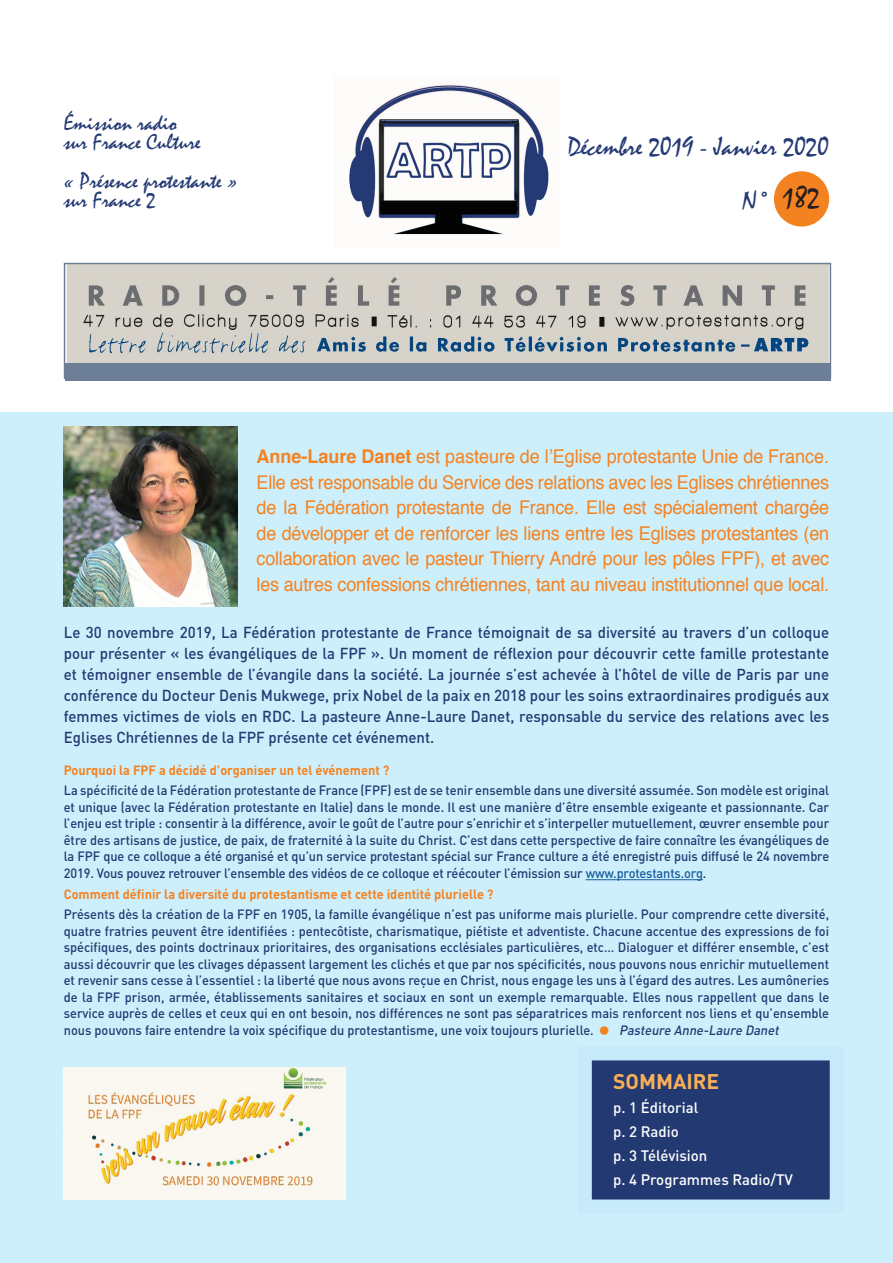
<style>
.page{position:relative;width:893px;height:1263px;background:#fff}
.page>*{position:absolute;margin:0;border:0;box-sizing:border-box;transform-origin:0 0}
.t1{font:30px "Mistral";color:#231f20}
.t2{font:27px "Mistral";color:#243a74}
.t3{font:22.5px "Mistral";color:#243a74}
.t4{font:700 21px "DIN Pro";color:#fab056}
.t5{font:18.9px/25.5px "Helvetica";letter-spacing:-.01em;color:#f58220;text-align:justify;scale:.95 1}
.t6{font:500 15.75px/21px "DIN Pro";color:#233972;text-align:justify;scale:.95 1}
.t7{font:500 15px "DIN Pro";color:#fff}
.t8{font:500 13.35px/16.5px "DIN Pro";letter-spacing:-.01em;color:#233972;text-align:justify;scale:.95 1}
.t9{font:700 13.35px "DIN Pro";color:#f58220;scale:.95 1}
.t10{font:italic 500 13.35px "DIN Pro";color:#233972;scale:.95 1}
.s1{font-weight:700}
.s2{color:#175d9e}
</style>
<div class="page">
<img style="left:67px;top:266px;width:761px;height:97px">
<div style="left:64px;top:263px;width:767px;height:116px;border:2px solid #6e7e97"></div>
<div style="left:0;top:412px;width:893px;height:851px;background:#cdeffb"></div>
<hr style="left:586px;top:879px;width:117px;height:1px;background:#175d9e">
<img style="left:349px;top:84px;width:200px;height:151px">
<div style="left:585px;top:1054px;width:251px;height:152px;background:#233972"></div>
<div style="left:578px;top:1047px;width:265px;height:166px;border:14px solid #c6eafa"></div>
<div style="left:65px;top:363px;width:766px;height:17px;background:#6d7f97"></div>
<div style="left:774px;top:171px;width:55px;height:56px;background:#f58220;border-radius:50%"></div>
<img style="left:64px;top:427px;width:174px;height:180px">
<img style="left:64px;top:1067px;width:281px;height:132px">
<p class="t3" style="left:64px;top:109px;width:114px">Émission radio</p>
<p class="t3" style="left:64px;top:128px;width:138px">sur France Culture</p>
<p class="t3" style="left:64px;top:167px;width:176px">« Présence protestante »</p>
<p class="t3" style="left:64px;top:186px;width:93px">sur France 2</p>
<p class="t2" style="left:568px;top:130px;width:263px">Décembre 2019 - Janvier 2020</p>
<p class="t2" style="left:742px;top:184px;width:29px">N°</p>
<p class="t1" style="left:782px;top:180px;width:38px">182</p>
<p class="t5" style="left:256px;top:444px;width:604px"><span class="s1">Anne-Laure Danet</span> est pasteure de l’Eglise protestante Unie de France.<br>Elle est responsable du Service des relations avec les Eglises chrétiennes de la Fédération protestante de France. Elle est spécialement chargée de développer et de renforcer les liens entre les Eglises protestantes (en collaboration avec le pasteur Thierry André pour les pôles FPF), et avec les autres confessions chrétiennes, tant au niveau institutionnel que local.</p>
<p class="t6" style="left:64px;top:621px;width:807px">Le 30 novembre 2019, La Fédération protestante de France témoignait de sa diversité au travers d’un colloque pour présenter « les évangéliques de la FPF ». Un moment de réflexion pour découvrir cette famille protestante et témoigner ensemble de l’évangile dans la société. La journée s’est achevée à l’hôtel de ville de Paris par une conférence du Docteur Denis Mukwege, prix Nobel de la paix en 2018 pour les soins extraordinaires prodigués aux femmes victimes de viols en RDC. La pasteure Anne-Laure Danet, responsable du service des relations avec les Eglises Chrétiennes de la FPF présente cet événement.</p>
<p class="t9" style="left:64px;top:761px;width:344px">Pourquoi la FPF a décidé d’organiser un tel événement ?</p>
<p class="t8" style="left:64px;top:782px;width:807px">La spécificité de la Fédération protestante de France (FPF) est de se tenir ensemble dans une diversité assumée. Son modèle est original et unique (avec la Fédération protestante en Italie) dans le monde. Il est une manière d’être ensemble exigeante et passionnante. Car l’enjeu est triple : consentir à la différence, avoir le goût de l’autre pour s’enrichir et s’interpeller mutuellement, œuvrer ensemble pour être des artisans de justice, de paix, de fraternité à la suite du Christ. C’est dans cette perspective de faire connaître les évangéliques de la FPF que ce colloque a été organisé et qu’un service protestant spécial sur France culture a été enregistré puis diffusé le 24 novembre 2019. Vous pouvez retrouver l’ensemble des vidéos de ce colloque et réécouter l’émission sur <span class="s2">www.protestants.org</span>.</p>
<p class="t9" style="left:64px;top:885px;width:454px">Comment définir la diversité du protestantisme et cette identité plurielle ?</p>
<p class="t8" style="left:64px;top:906px;width:807px">Présents dès la création de la FPF en 1905, la famille évangélique n’est pas uniforme mais plurielle. Pour comprendre cette diversité, quatre fratries peuvent être identifiées : pentecôtiste, charismatique, piétiste et adventiste. Chacune accentue des expressions de foi spécifiques, des points doctrinaux prioritaires, des organisations ecclésiales particulières, etc… Dialoguer et différer ensemble, c’est aussi découvrir que les clivages dépassent largement les clichés et que par nos spécificités, nous pouvons nous enrichir mutuellement et revenir sans cesse à l’essentiel : la liberté que nous avons reçue en Christ, nous engage les uns à l’égard des autres. Les aumôneries de la FPF prison, armée, établissements sanitaires et sociaux en sont un exemple remarquable. Elles nous rappellent que dans le service auprès de celles et ceux qui en ont besoin, nos différences ne sont pas séparatrices mais renforcent nos liens et qu’ensemble nous pouvons faire entendre la voix spécifique du protestantisme, une voix toujours plurielle.</p>
<p class="t10" style="left:619px;top:1021px;width:172px">Pasteure Anne-Laure Danet</p>
<p class="t4" style="left:613px;top:1067px;width:108px">SOMMAIRE</p>
<p class="t7" style="left:613px;top:1098px;width:87px">p. 1 Éditorial</p>
<p class="t7" style="left:613px;top:1122px;width:67px">p. 2 Radio</p>
<p class="t7" style="left:613px;top:1146px;width:96px">p. 3 Télévision</p>
<p class="t7" style="left:613px;top:1170px;width:182px">p. 4 Programmes Radio/TV</p>
</div>
